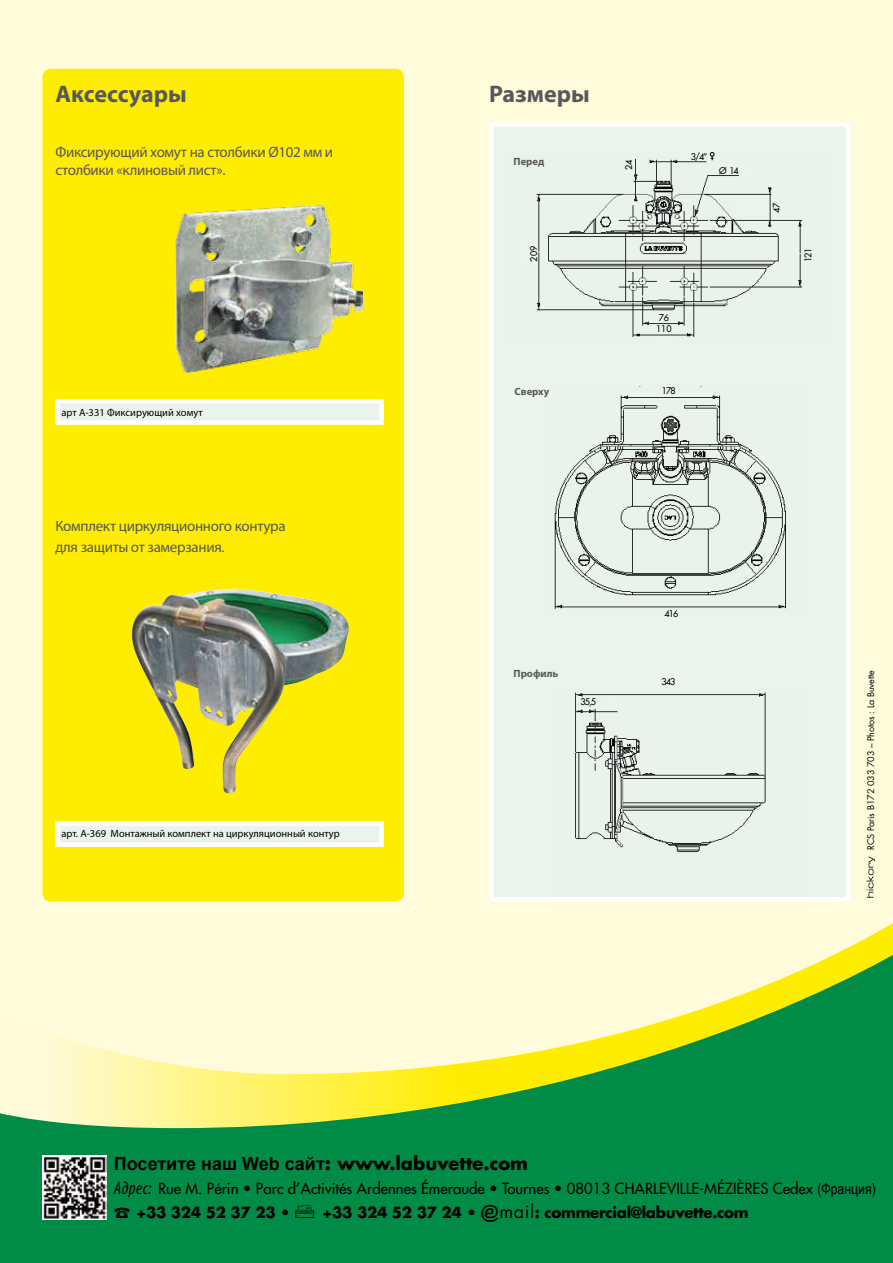
<style>
.page{position:relative;width:893px;height:1263px;background:#fffbdb}
.page>*{position:absolute;margin:0;border:0;box-sizing:border-box;transform-origin:0 0}
.t1{font:700 24px "Myriad Pro";color:#58585a}
.t2{font:700 18px "Arial";color:#000}
.t3{font:500 15px/24px "Futura Std";color:#000}
.t4{font:15px/18px "Myriad Pro";letter-spacing:-.02em;color:#58585a}
.t5{font:700 15px "Futura Std";letter-spacing:-.02em;color:#000}
.t6{font:10.5px "Myriad Pro";color:#000}
.t7{font:700 10.5px "Myriad Pro";color:#58585a}
.t8{font:9px "Futura Std";letter-spacing:-.01em;color:#000}
.t9{font:500 9px/11.7px "Futura Std";letter-spacing:-.1em;color:#000}
.s1{font-family:"Futura Std"}
.s2{font-family:"Myriad Pro";font-weight:400;font-style:italic;font-stretch:condensed;font-size:18px}
.s3{font-family:"Arial Narrow";font-weight:400}
.s4{font-weight:700}
.s5{font-weight:400;font-size:18px}
</style>
<div class="page">
<svg style="left:867px;top:856px;width:8px;height:42px"></svg>
<svg style="left:0;top:942px;width:893px;height:321px;fill:#008c47"></svg>
<div style="left:489px;top:122px;width:361px;height:779px;background:#ebf4ec;border:4px solid #fff"></div>
<div style="left:43px;top:69px;width:361px;height:832px;background:#ffed00;border-radius:9px"></div>
<img style="left:553px;top:692px;width:254px;height:210px">
<img style="left:536px;top:153px;width:267px;height:184px">
<img style="left:554px;top:395px;width:232px;height:214px">
<img style="left:175px;top:205px;width:187px;height:168px">
<img style="left:132px;top:589px;width:217px;height:204px">
<div style="left:58px;top:401px;width:324px;height:22px;background:#ebf4ec"></div>
<div style="left:56px;top:399px;width:328px;height:5px;background:#fff"></div>
<hr style="left:56px;top:404px;width:4px;height:16px;background:#fff">
<div style="left:379px;top:404px;width:5px;height:16px;background:#fff"></div>
<div style="left:56px;top:420px;width:328px;height:5px;background:#fff"></div>
<div style="left:58px;top:823px;width:324px;height:22px;background:#ebf4ec"></div>
<div style="left:56px;top:821px;width:328px;height:5px;background:#fff"></div>
<hr style="left:56px;top:826px;width:4px;height:16px;background:#fff">
<div style="left:379px;top:826px;width:5px;height:16px;background:#fff"></div>
<div style="left:56px;top:842px;width:328px;height:5px;background:#fff"></div>
<img style="left:43px;top:1155px;width:63px;height:64px">
<svg style="left:710px;top:152px;width:4px;height:8px"></svg>
<svg style="left:115px;top:1208px;width:15px;height:10px"></svg>
<svg style="left:295px;top:1204px;width:19px;height:14px"></svg>
<svg style="left:481px;top:1205px;width:17px;height:17px"></svg>
<h1 class="t1" style="left:56px;top:78px;width:133px">Аксессуары</h1>
<h1 class="t1" style="left:489px;top:78px;width:102px">Размеры</h1>
<p class="t4" style="left:56px;top:142px;width:279px">Фиксирующий хомут на столбики Ø102 мм и столбики «клиновый лист».</p>
<p class="t7" style="left:514px;top:155px;width:32px">Перед</p>
<p class="t9" style="left:528px;top:262px;width:17px;rotate:-90deg">209</p>
<p class="t6" style="left:62px;top:406px;width:143px">арт A-331 фиксирующий xомут</p>
<p class="t7" style="left:515px;top:384px;width:36px">Сверху</p>
<p class="t9" style="left:623px;top:170px;width:12px;rotate:-90deg">24</p>
<p class="t9" style="left:691px;top:151px;width:18px">3/4”</p>
<p class="t9" style="left:719px;top:164px;width:21px">Ø 14</p>
<p class="t9" style="left:656px;top:311px;width:17px">76<br>110</p>
<p class="t9" style="left:662px;top:385px;width:15px">178</p>
<p class="t9" style="left:770px;top:213px;width:12px;rotate:-90deg">47</p>
<p class="t9" style="left:802px;top:262px;width:15px;rotate:-90deg">121</p>
<p class="t4" style="left:56px;top:516px;width:232px;line-height:20.7px">Комплект циркуляционного контура для защиты от замерзания.</p>
<p class="t7" style="left:514px;top:667px;width:46px">Профиль</p>
<p class="t9" style="left:581px;top:696px;width:17px">35,5</p>
<p class="t9" style="left:664px;top:608px;width:15px">416</p>
<p class="t9" style="left:661px;top:675px;width:15px">343</p>
<p class="t6" style="left:62px;top:827px;width:280px">арт. A-369 Монтажный комплект на циркуляционный контур</p>
<p class="t8" style="left:865px;top:850px;width:181px;rotate:-90deg">RCS Paris B172 033 703 – Photos : La Buvette</p>
<p class="t2" style="left:114px;top:1152px;width:416px">Посетите наш Web сайт<span class="s1">: www.labuvette.com</span></p>
<p class="t3" style="left:136px;top:1177px;width:741px;text-indent:-22px"><span class="s2">Адрес:</span> Rue M. Périn • Parc d’Activités Ardennes émeraude • Tournes • 08013 CHARLEVILLE-Mézières Cedex <span class="s3">(Франция) </span><span class="s4">+33 324 52 37 23 •</span></p>
<p class="t5" style="left:322px;top:1203px;width:156px">+33 324 52 37 24 •</p>
<p class="t5" style="left:499px;top:1203px;width:251px"><span class="s5">mail</span>: commercial@labuvette.com</p>
</div>
